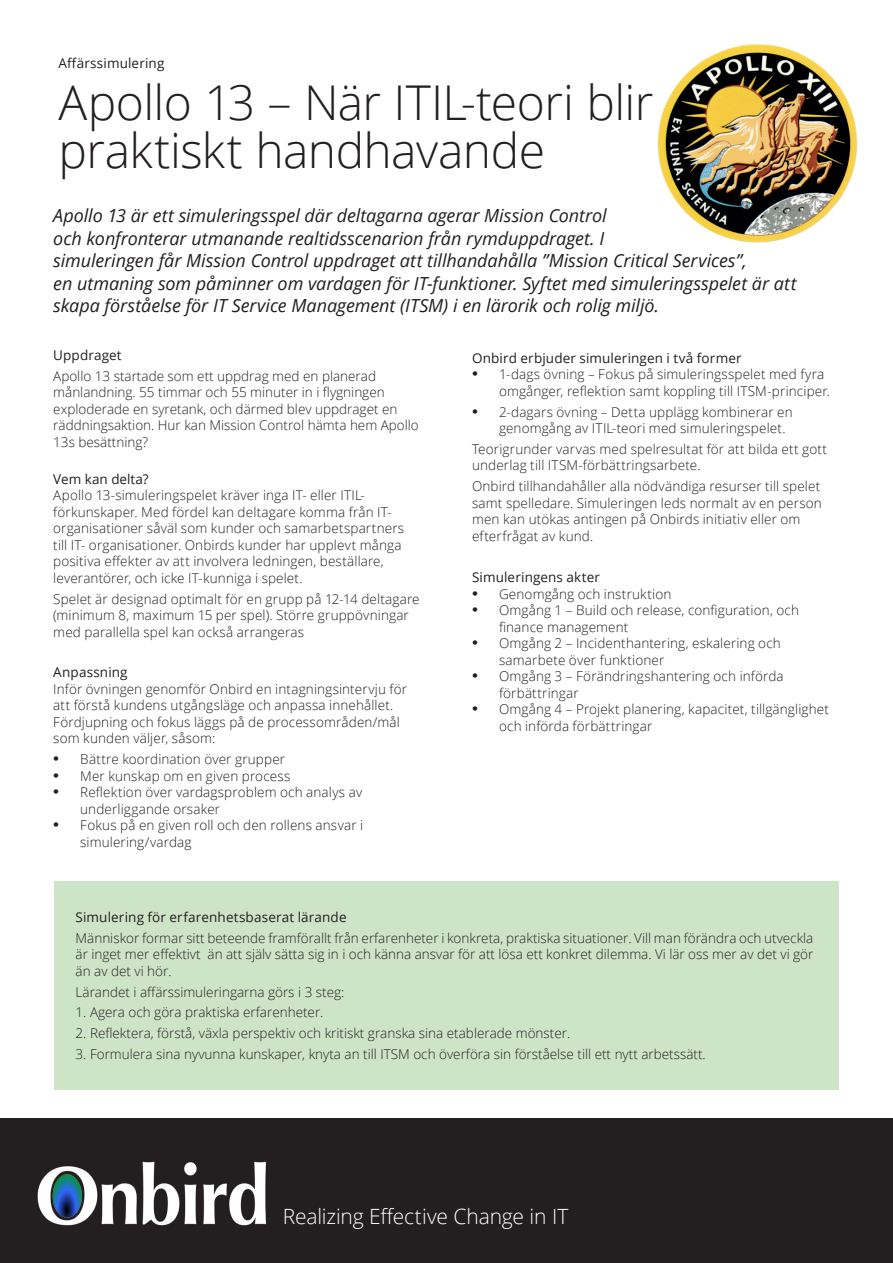
<style>
.page{position:relative;width:893px;height:1263px;background:#fff}
.page>*{position:absolute;margin:0;border:0;box-sizing:border-box;transform-origin:0 0}
.t1{font:300 48px/48px "Open Sans";letter-spacing:-.01em;color:#231f20}
.Underrubrik{font:300 21px "Open Sans";letter-spacing:-.01em;color:#fff}
.t2{font:italic 18px/22.5px "Open Sans";letter-spacing:-.005em;color:#231f20}
.Underrubrik-2{font:300 13.5px/16.5px "Open Sans";letter-spacing:.01em;color:#231f20}
.Underrubrik-3{font:13.5px "Open Sans";letter-spacing:.01em;color:#231f20}
.Styckeformat__1{font:13.5px "Open Sans";letter-spacing:.01em;color:#231f20}
.s1{font-family:"Myriad Pro";font-weight:400;font-size:21px}
</style>
<div class="page">
<img style="left:657px;top:44px;width:201px;height:199px">
<div style="left:54px;top:881px;width:785px;height:209px;background:#cde4c7"></div>
<div style="left:0;top:1118px;width:893px;height:145px;background:#231f20"></div>
<img style="left:37px;top:1161px;width:230px;height:65px">
<p class="Underrubrik-3" style="left:58px;top:54px;width:107px">Affärssimulering</p>
<p class="t1" style="left:58px;top:77px;width:596px">Apollo 13 – När ITIL-teori blir praktiskt handhavande</p>
<p class="t2" style="left:53px;top:204px;width:745px">Apollo 13 är ett simuleringsspel där deltagarna agerar Mission Control<br>och konfronterar utmanande realtidsscenarion från rymduppdraget. I<br>simuleringen får Mission Control uppdraget att tillhandahålla ”Mission Critical Services”,<br>en utmaning som påminner om vardagen för IT-funktioner. Syftet med simuleringsspelet är att skapa förståelse för IT Service Management (ITSM) i en lärorik och rolig miljö.</p>
<p class="Underrubrik-3" style="left:53px;top:346px;width:70px">Uppdraget</p>
<p class="Underrubrik-2" style="left:53px;top:367px;width:367px">Apollo 13 startade som ett uppdrag med en planerad månlandning. 55 timmar och 55 minuter in i flygningen exploderade en syretank, och därmed blev uppdraget en räddningsaktion. Hur kan Mission Control hämta hem Apollo 13s besättning?</p>
<p class="Styckeformat__1" style="left:53px;top:470px;width:97px">Vem kan delta?</p>
<p class="Underrubrik-2" style="left:53px;top:487px;width:352px">Apollo 13-simuleringspelet kräver inga IT- eller ITIL&shy;förkunskaper. Med fördel kan deltagare komma från IT&shy;organisationer såväl som kunder och samarbetspartners till IT- organisationer. Onbirds kunder har upplevt många positiva effekter av att involvera ledningen, beställare, leverantörer, och icke IT-kunniga i spelet.</p>
<p class="Underrubrik-2" style="left:53px;top:590px;width:368px">Spelet är designad optimalt för en grupp på 12-14 deltagare (minimum 8, maximum 15 per spel). Större gruppövningar med parallella spel kan också arrangeras</p>
<p class="Underrubrik-3" style="left:53px;top:663px;width:76px">Anpassning</p>
<p class="Underrubrik-2" style="left:53px;top:680px;width:355px">Inför övningen genomför Onbird en intagningsintervju för att förstå kundens utgångsläge och anpassa innehållet.<br>Fördjupning och fokus läggs på de processområden/mål som kunden väljer, såsom:</p>
<p class="Underrubrik-2" style="left:53px;top:750px;width:233px"><span class="s1">•</span> Bättre koordination över grupper</p>
<p class="Underrubrik-2" style="left:53px;top:767px;width:239px"><span class="s1">•</span> Mer kunskap om en given process</p>
<p class="Underrubrik-2" style="left:80px;top:783px;width:283px;text-indent:-27px"><span class="s1">•</span> Reflektion över vardagsproblem och analys av underliggande orsaker</p>
<p class="Underrubrik-2" style="left:80px;top:816px;width:284px;text-indent:-27px"><span class="s1">•</span> Fokus på en given roll och den rollens ansvar i simulering/vardag</p>
<p class="Underrubrik-3" style="left:472px;top:349px;width:271px">Onbird erbjuder simuleringen i två former</p>
<p class="Underrubrik-2" style="left:499px;top:366px;width:332px;text-indent:-27px"><span class="s1">•</span> 1-dags övning – Fokus på simuleringsspelet med fyra omgånger, reflektion samt koppling till ITSM-principer.</p>
<p class="Underrubrik-2" style="left:499px;top:403px;width:295px;text-indent:-27px"><span class="s1">•</span> 2-dagars övning – Detta upplägg kombinerar en genomgång av ITIL-teori med simuleringspelet.</p>
<p class="Underrubrik-2" style="left:472px;top:440px;width:356px">Teorigrunder varvas med spelresultat för att bilda ett gott underlag till ITSM-förbättringsarbete.</p>
<p class="Underrubrik-2" style="left:472px;top:478px;width:351px">Onbird tillhandahåller alla nödvändiga resurser till spelet samt spelledare. Simuleringen leds normalt av en person men kan utökas antingen på Onbirds initiativ eller om efterfrågat av kund.</p>
<p class="Underrubrik-3" style="left:472px;top:568px;width:129px">Simuleringens akter</p>
<p class="Underrubrik-2" style="left:472px;top:585px;width:201px"><span class="s1">•</span> Genomgång och instruktion</p>
<p class="Underrubrik-2" style="left:499px;top:602px;width:302px;text-indent:-27px"><span class="s1">•</span> Omgång 1 – Build och release, configuration, och finance management</p>
<p class="Underrubrik-2" style="left:499px;top:635px;width:283px;text-indent:-27px"><span class="s1">•</span> Omgång 2 – Incidenthantering, eskalering och samarbete över funktioner</p>
<p class="Underrubrik-2" style="left:499px;top:668px;width:286px;text-indent:-27px"><span class="s1">•</span> Omgång 3 – Förändringshantering och införda förbättringar</p>
<p class="Underrubrik-2" style="left:499px;top:701px;width:332px;text-indent:-27px"><span class="s1">•</span> Omgång 4 – Projekt planering, kapacitet, tillgänglighet och införda förbättringar</p>
<p class="Styckeformat__1" style="left:76px;top:908px;width:272px">Simulering för erfarenhetsbaserat lärande</p>
<p class="Underrubrik-2" style="left:76px;top:929px;width:739px;text-align:justify">Människor formar sitt beteende framförallt från erfarenheter i konkreta, praktiska situationer. Vill man förändra och utveckla är inget mer effektivt än att själv sätta sig in i och känna ansvar för att lösa ett konkret dilemma. Vi lär oss mer av det vi gör än av det vi hör.</p>
<p class="Underrubrik-2" style="left:76px;top:983px;width:270px">Lärandet i affärssimuleringarna görs i 3 steg:</p>
<p class="Underrubrik-2" style="left:76px;top:1004px;width:249px">1. Agera och göra praktiska erfarenheter.</p>
<p class="Underrubrik-2" style="left:76px;top:1025px;width:496px">2. Reflektera, förstå, växla perspektiv och kritiskt granska sina etablerade mönster.</p>
<p class="Underrubrik-2" style="left:76px;top:1045px;width:632px">3. Formulera sina nyvunna kunskaper, knyta an till ITSM och överföra sin förståelse till ett nytt arbetssätt.</p>
<p class="Underrubrik" style="left:283px;top:1202px;width:287px">Realizing Effective Change in IT</p>
</div>
